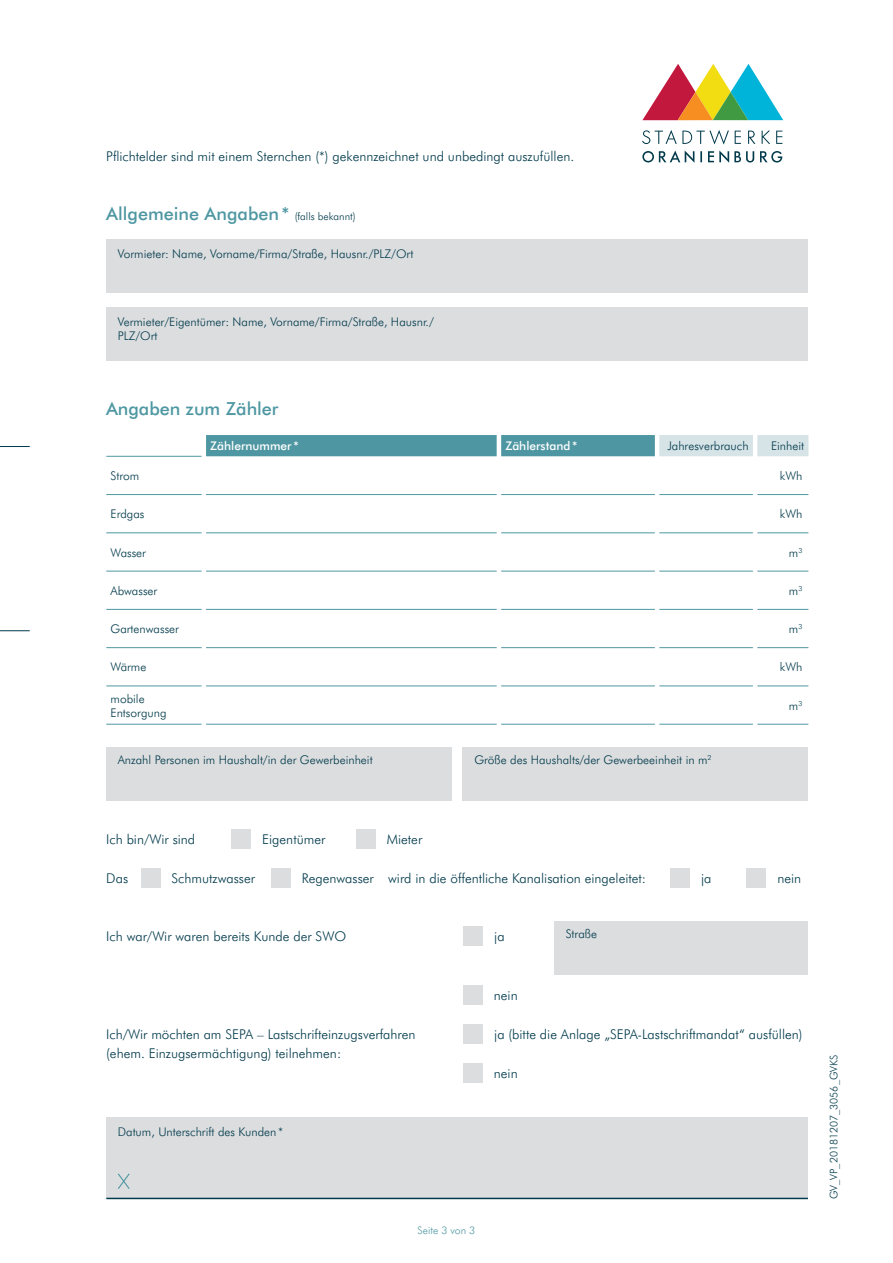
<style>
.page{position:relative;width:893px;height:1263px;background:#fff}
.page>*{position:absolute;margin:0;border:0;box-sizing:border-box;transform-origin:0 0}
.Headline_2_hell{font:500 18px "Futura BT";color:#4e97a2}
.Copy_Text_9pt{font:300 13.5px/19.5px "Futura BT";color:#003a4b}
.Kleingedrucktes_7pt{font:300 12px/13.5px "Futura BT";color:#003a4b}
.t1{font:500 12px "Futura BT";color:#fff}
.t2{font:300 10.5px "Futura BT";color:#003a4b}
.t3{font:300 10.5px "Futura BT";color:#4e97a2}
.s1{font-weight:300;font-size:10.5px;color:#003a4b}
</style>
<div class="page">
<div style="left:555px;top:921px;width:253px;height:54px;background:#dcdddf"></div>
<div style="left:106px;top:747px;width:345px;height:54px;background:#dcdddf"></div>
<div style="left:463px;top:747px;width:345px;height:54px;background:#dcdddf"></div>
<div style="left:106px;top:239px;width:702px;height:54px;background:#dcdddf"></div>
<div style="left:106px;top:308px;width:702px;height:53px;background:#dcdddf"></div>
<hr style="left:0;top:446px;width:30px;height:1px;background:#003a4b">
<hr style="left:0;top:630px;width:30px;height:1px;background:#003a4b">
<svg style="left:642px;top:150px;width:140px;height:13px"></svg>
<svg style="left:642px;top:130px;width:140px;height:14px"></svg>
<svg style="left:642px;top:64px;width:141px;height:56px"></svg>
<div style="left:232px;top:829px;width:19px;height:20px;background:#dcdddf"></div>
<div style="left:670px;top:868px;width:20px;height:20px;background:#dcdddf"></div>
<div style="left:464px;top:927px;width:19px;height:19px;background:#dcdddf"></div>
<div style="left:464px;top:1024px;width:19px;height:20px;background:#dcdddf"></div>
<div style="left:141px;top:868px;width:19px;height:20px;background:#dcdddf"></div>
<div style="left:356px;top:829px;width:20px;height:20px;background:#dcdddf"></div>
<div style="left:747px;top:868px;width:19px;height:20px;background:#dcdddf"></div>
<div style="left:463px;top:985px;width:20px;height:20px;background:#dcdddf"></div>
<div style="left:463px;top:1063px;width:20px;height:20px;background:#dcdddf"></div>
<div style="left:271px;top:868px;width:20px;height:20px;background:#dcdddf"></div>
<svg style="left:206px;top:435px;width:602px;height:21px;background:#72abb4"></svg>
<hr style="left:106px;top:494px;width:96px;height:1px;background:#4e97a2">
<hr style="left:106px;top:532px;width:96px;height:1px;background:#4e97a2">
<hr style="left:106px;top:571px;width:96px;height:1px;background:#4e97a2">
<hr style="left:106px;top:609px;width:96px;height:1px;background:#4e97a2">
<hr style="left:106px;top:647px;width:96px;height:1px;background:#4e97a2">
<hr style="left:106px;top:685px;width:96px;height:1px;background:#4e97a2">
<hr style="left:106px;top:724px;width:96px;height:1px;background:#4e97a2">
<hr style="left:206px;top:494px;width:291px;height:1px;background:#4e97a2">
<hr style="left:501px;top:494px;width:154px;height:1px;background:#4e97a2">
<hr style="left:659px;top:494px;width:94px;height:1px;background:#4e97a2">
<hr style="left:757px;top:494px;width:51px;height:1px;background:#4e97a2">
<hr style="left:206px;top:532px;width:291px;height:1px;background:#4e97a2">
<hr style="left:501px;top:532px;width:154px;height:1px;background:#4e97a2">
<hr style="left:659px;top:532px;width:94px;height:1px;background:#4e97a2">
<hr style="left:757px;top:532px;width:51px;height:1px;background:#4e97a2">
<hr style="left:206px;top:571px;width:291px;height:1px;background:#4e97a2">
<hr style="left:501px;top:571px;width:154px;height:1px;background:#4e97a2">
<hr style="left:659px;top:571px;width:94px;height:1px;background:#4e97a2">
<hr style="left:757px;top:571px;width:51px;height:1px;background:#4e97a2">
<hr style="left:206px;top:609px;width:291px;height:1px;background:#4e97a2">
<hr style="left:501px;top:609px;width:154px;height:1px;background:#4e97a2">
<hr style="left:659px;top:609px;width:94px;height:1px;background:#4e97a2">
<hr style="left:757px;top:609px;width:51px;height:1px;background:#4e97a2">
<hr style="left:206px;top:647px;width:291px;height:1px;background:#4e97a2">
<hr style="left:501px;top:647px;width:154px;height:1px;background:#4e97a2">
<hr style="left:659px;top:647px;width:94px;height:1px;background:#4e97a2">
<hr style="left:757px;top:647px;width:51px;height:1px;background:#4e97a2">
<hr style="left:206px;top:685px;width:291px;height:1px;background:#4e97a2">
<hr style="left:501px;top:685px;width:154px;height:1px;background:#4e97a2">
<hr style="left:659px;top:685px;width:94px;height:1px;background:#4e97a2">
<hr style="left:757px;top:685px;width:51px;height:1px;background:#4e97a2">
<hr style="left:206px;top:724px;width:291px;height:1px;background:#4e97a2">
<hr style="left:501px;top:724px;width:154px;height:1px;background:#4e97a2">
<hr style="left:659px;top:724px;width:94px;height:1px;background:#4e97a2">
<hr style="left:757px;top:724px;width:51px;height:1px;background:#4e97a2">
<hr style="left:106px;top:456px;width:96px;height:1px;background:#4e97a2">
<div style="left:106px;top:1117px;width:702px;height:80px;background:#dcdddf"></div>
<hr style="left:106px;top:1198px;width:702px;height:1px;background:#003a4b">
<svg style="left:118px;top:1173px;width:12px;height:16px"></svg>
<p class="Copy_Text_9pt" style="left:106px;top:147px;width:469px">Pflichtelder sind mit einem Sternchen (*) gekennzeichnet und unbedingt auszufüllen.</p>
<p class="Headline_2_hell" style="left:106px;top:202px;width:251px">Allgemeine Angaben* <span class="s1">(falls bekannt)</span></p>
<p class="Kleingedrucktes_7pt" style="left:118px;top:247px;width:297px">Vormieter: Name, Vorname/Firma/Straße, Hausnr./PLZ/Ort</p>
<p class="Kleingedrucktes_7pt" style="left:118px;top:315px;width:318px">Vermieter/Eigentümer: Name, Vorname/Firma/Straße, Hausnr./<br>PLZ/Ort</p>
<p class="Headline_2_hell" style="left:106px;top:397px;width:174px">Angaben zum Zähler</p>
<p class="t1" style="left:210px;top:438px;width:90px">Zählernummer*</p>
<p class="t1" style="left:505px;top:438px;width:73px">Zählerstand*</p>
<p class="Kleingedrucktes_7pt" style="left:667px;top:439px;width:83px">Jahresverbrauch</p>
<p class="Kleingedrucktes_7pt" style="left:771px;top:439px;width:35px">Einheit</p>
<p class="Kleingedrucktes_7pt" style="left:111px;top:469px;width:30px">Strom</p>
<p class="Kleingedrucktes_7pt" style="left:780px;top:469px;width:24px">kWh</p>
<p class="Kleingedrucktes_7pt" style="left:111px;top:507px;width:35px">Erdgas</p>
<p class="Kleingedrucktes_7pt" style="left:780px;top:507px;width:24px">kWh</p>
<p class="Kleingedrucktes_7pt" style="left:111px;top:545px;width:37px">Wasser</p>
<p class="Kleingedrucktes_7pt" style="left:789px;top:545px;width:15px">m<sup>3</sup></p>
<p class="Kleingedrucktes_7pt" style="left:111px;top:584px;width:48px">Abwasser</p>
<p class="Kleingedrucktes_7pt" style="left:789px;top:584px;width:15px">m<sup>3</sup></p>
<p class="Kleingedrucktes_7pt" style="left:111px;top:622px;width:70px">Gartenwasser</p>
<p class="Kleingedrucktes_7pt" style="left:789px;top:622px;width:15px">m<sup>3</sup></p>
<p class="Kleingedrucktes_7pt" style="left:111px;top:660px;width:37px">Wärme</p>
<p class="Kleingedrucktes_7pt" style="left:780px;top:660px;width:24px">kWh</p>
<p class="Kleingedrucktes_7pt" style="left:111px;top:691px;width:36px">mobile</p>
<p class="Kleingedrucktes_7pt" style="left:111px;top:706px;width:58px">Entsorgung</p>
<p class="Kleingedrucktes_7pt" style="left:789px;top:698px;width:15px">m<sup>3</sup></p>
<p class="Kleingedrucktes_7pt" style="left:118px;top:753px;width:256px">Anzahl Personen im Haushalt/in der Gewerbeinheit</p>
<p class="Kleingedrucktes_7pt" style="left:474px;top:753px;width:239px">Größe des Haushalts/der Gewerbeeinheit in m<sup>2</sup></p>
<p class="Copy_Text_9pt" style="left:106px;top:829px;width:90px">Ich bin/Wir sind</p>
<p class="Copy_Text_9pt" style="left:262px;top:829px;width:65px">Eigentümer</p>
<p class="Copy_Text_9pt" style="left:387px;top:829px;width:37px">Mieter</p>
<p class="Copy_Text_9pt" style="left:106px;top:868px;width:23px">Das</p>
<p class="Copy_Text_9pt" style="left:388px;top:868px;width:259px">wird in die öffentliche Kanalisation eingeleitet:</p>
<p class="Copy_Text_9pt" style="left:172px;top:868px;width:85px">Schmutzwasser</p>
<p class="Copy_Text_9pt" style="left:302px;top:868px;width:73px">Regenwasser</p>
<p class="Copy_Text_9pt" style="left:106px;top:927px;width:241px">Ich war/Wir waren bereits Kunde der SWO</p>
<p class="Copy_Text_9pt" style="left:494px;top:927px;width:12px">ja</p>
<p class="Copy_Text_9pt" style="left:494px;top:985px;width:25px">nein</p>
<p class="Kleingedrucktes_7pt" style="left:566px;top:927px;width:33px">Straße</p>
<p class="Copy_Text_9pt" style="left:701px;top:868px;width:12px">ja</p>
<p class="Copy_Text_9pt" style="left:777px;top:868px;width:25px">nein</p>
<p class="Copy_Text_9pt" style="left:106px;top:1024px;width:311px">Ich/Wir möchten am SEPA – Lastschrifteinzugsverfahren (ehem. Einzugsermächtigung) teilnehmen:</p>
<p class="Kleingedrucktes_7pt" style="left:118px;top:1124px;width:167px">Datum, Unterschrift des Kunden*</p>
<p class="Copy_Text_9pt" style="left:494px;top:1024px;width:310px">ja (bitte die Anlage „SEPA-Lastschriftmandat“ ausfüllen)</p>
<p class="Copy_Text_9pt" style="left:494px;top:1063px;width:25px">nein</p>
<p class="t3" style="left:418px;top:1223px;width:59px">Seite 3 von 3</p>
<p class="t2" style="left:827px;top:1199px;width:146px;rotate:-90deg">GV_VP_20181207_3056_GVKS</p>
</div>
